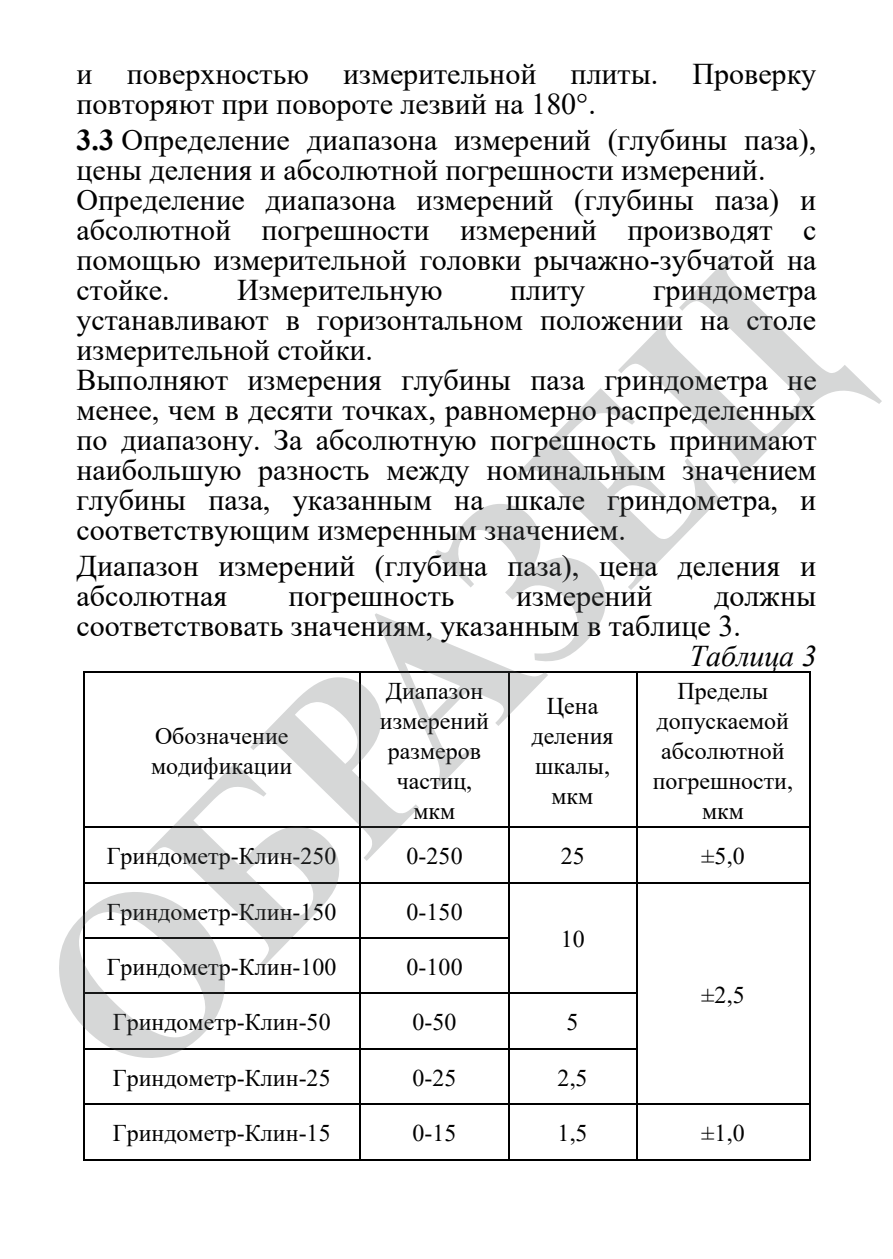
<style>
.page{position:relative;width:893px;height:1259px;background:#fff}
.page>*{position:absolute;margin:0;border:0;box-sizing:border-box;transform-origin:0 0}
.t1{font:30px/30px "Times New Roman";color:#000}
.t2{font:italic 30px "Times New Roman";color:#000}
.t3{font:24px/30px "Times New Roman";color:#000;text-align:center}
.s1{font-weight:700}
.s2{font-weight:700;color:#fff}
</style>
<div class="page">
<hr style="left:637px;top:672px;width:172px;height:1px;background:#000">
<hr style="left:809px;top:673px;width:2px;height:153px;background:#000">
<hr style="left:637px;top:826px;width:172px;height:2px;background:#000">
<hr style="left:809px;top:828px;width:2px;height:54px;background:#000">
<hr style="left:637px;top:882px;width:172px;height:1px;background:#000">
<hr style="left:809px;top:883px;width:2px;height:54px;background:#000">
<hr style="left:809px;top:939px;width:2px;height:53px;background:#000">
<hr style="left:809px;top:994px;width:2px;height:54px;background:#000">
<hr style="left:83px;top:1049px;width:1px;height:54px;background:#000">
<hr style="left:359px;top:1049px;width:2px;height:54px;background:#000">
<hr style="left:508px;top:1049px;width:2px;height:54px;background:#000">
<hr style="left:636px;top:1049px;width:1px;height:54px;background:#000">
<hr style="left:809px;top:1049px;width:2px;height:54px;background:#000">
<hr style="left:84px;top:1103px;width:275px;height:2px;background:#000">
<hr style="left:361px;top:1103px;width:147px;height:2px;background:#000">
<hr style="left:510px;top:1103px;width:126px;height:2px;background:#000">
<hr style="left:637px;top:1103px;width:172px;height:2px;background:#000">
<hr style="left:83px;top:1105px;width:1px;height:54px;background:#000">
<hr style="left:84px;top:1159px;width:275px;height:1px;background:#000">
<hr style="left:359px;top:1105px;width:2px;height:54px;background:#000">
<hr style="left:361px;top:1159px;width:147px;height:1px;background:#000">
<hr style="left:508px;top:1105px;width:2px;height:54px;background:#000">
<hr style="left:510px;top:1159px;width:126px;height:1px;background:#000">
<hr style="left:636px;top:1105px;width:1px;height:54px;background:#000">
<hr style="left:637px;top:1159px;width:172px;height:1px;background:#000">
<hr style="left:809px;top:1105px;width:2px;height:54px;background:#000">
<svg style="left:59px;top:388px;width:661px;height:670px"></svg>
<svg style="left:618px;top:254px;width:264px;height:230px"></svg>
<p class="t1" style="left:76px;top:58px;width:741px">и поверхностью измерительной плиты. Проверку повторяют при повороте лезвий на 180°.</p>
<p class="t1" style="left:76px;top:124px;width:742px"><span class="s1">3.3</span><span class="s2">.</span>Определение диапазона измерений (глубины паза), цены деления и абсолютной погрешности измерений.<br>Определение диапазона измерений (глубины паза) и абсолютной погрешности измерений производят с помощью измерительной головки рычажно-зубчатой на стойке.</p>
<p class="t1" style="left:237px;top:274px;width:207px">Измерительную</p>
<p class="t1" style="left:510px;top:274px;width:77px">плиту</p>
<p class="t1" style="left:77px;top:274px;width:742px;text-indent:577px">гриндометра устанавливают в горизонтальном положении на столе измерительной стойки.<br>Выполняют измерения глубины паза гриндометра не менее, чем в десяти точках, равномерно распределенных по диапазону. За абсолютную погрешность принимают наибольшую разность между номинальным значением глубины паза, указанным на шкале гриндометра, и соответствующим измеренным значением.</p>
<p class="t1" style="left:77px;top:550px;width:741px">Диапазон измерений (глубина паза), цена деления и абсолютная</p>
<p class="t1" style="left:289px;top:580px;width:168px">погрешность</p>
<p class="t1" style="left:516px;top:580px;width:138px">измерений</p>
<p class="t1" style="left:77px;top:580px;width:741px;text-indent:638px">должны соответствовать значениям, указанным в таблице 3.</p>
<p class="t2" style="left:689px;top:635px;width:129px">Таблица 3</p>
<p class="t3" style="left:151px;top:720px;width:143px;text-align:left">Обозначение модификации</p>
<p class="t3" style="left:380px;top:675px;width:111px">Диапазон измерений размеров частиц, мкм</p>
<p class="t3" style="left:531px;top:690px;width:84px">Цена деления шкалы, мкм</p>
<p class="t3" style="left:653px;top:675px;width:142px">Пределы допускаемой абсолютной погрешности, мкм</p>
<p class="t3" style="left:107px;top:840px;width:231px">Гриндометр-Клин-250</p>
<p class="t3" style="left:407px;top:840px;width:58px">0-250</p>
<p class="t3" style="left:561px;top:840px;width:26px">25</p>
<p class="t3" style="left:701px;top:840px;width:45px">±5,0</p>
<p class="t3" style="left:107px;top:896px;width:231px">Гриндометр-Клин-150</p>
<p class="t3" style="left:407px;top:896px;width:58px">0-150</p>
<p class="t3" style="left:561px;top:923px;width:26px">10</p>
<p class="t3" style="left:701px;top:979px;width:45px">±2,5</p>
<p class="t3" style="left:107px;top:951px;width:231px">Гриндометр-Клин-100</p>
<p class="t3" style="left:407px;top:951px;width:58px">0-100</p>
<p class="t3" style="left:113px;top:1006px;width:219px">Гриндометр-Клин-50</p>
<p class="t3" style="left:413px;top:1006px;width:46px">0-50</p>
<p class="t3" style="left:567px;top:1006px;width:13px">5</p>
<p class="t3" style="left:113px;top:1062px;width:219px">Гриндометр-Клин-25</p>
<p class="t3" style="left:413px;top:1062px;width:46px">0-25</p>
<p class="t3" style="left:558px;top:1062px;width:31px">2,5</p>
<p class="t3" style="left:113px;top:1117px;width:219px">Гриндометр-Клин-15</p>
<p class="t3" style="left:413px;top:1117px;width:46px">0-15</p>
<p class="t3" style="left:558px;top:1117px;width:31px">1,5</p>
<p class="t3" style="left:701px;top:1117px;width:45px">±1,0</p>
</div>
